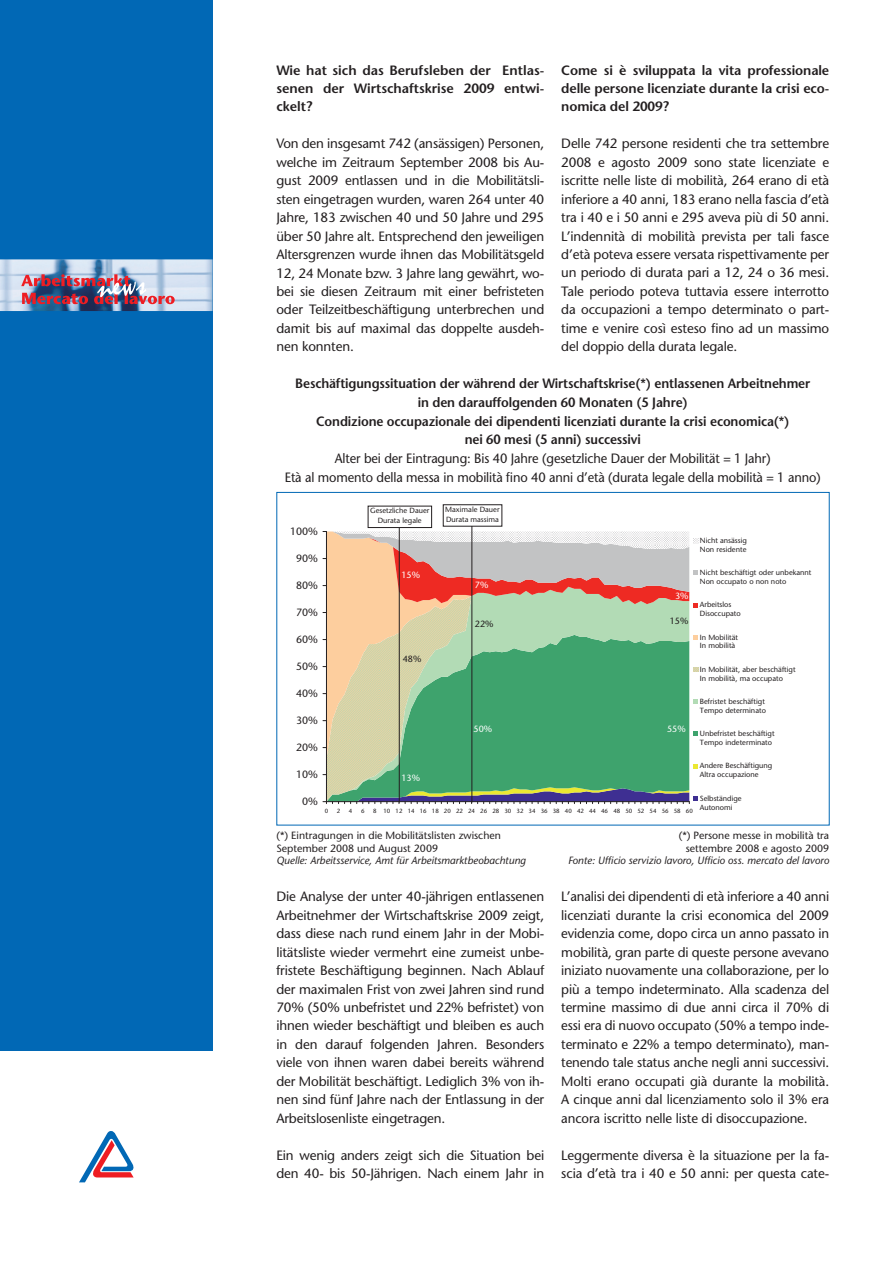
<style>
.page{position:relative;width:893px;height:1263px;background:#fff}
.page>*{position:absolute;margin:0;border:0;box-sizing:border-box;transform-origin:0 0}
.t1{font:13.5px/18.5px "Stone Sans";letter-spacing:-.01em;color:#231f20;text-align:justify}
.t2{font:600 13.5px/18.8px "Stone Sans";letter-spacing:-.01em;color:#231f20;text-align:center;scale:.95 1}
.t3{font:600 13.5px/18.5px "Stone Sans";letter-spacing:-.01em;color:#231f20;text-align:justify}
.t4{font:13.5px/18.8px "Stone Sans";letter-spacing:-.01em;color:#231f20;text-align:center;scale:.95 1}
.t5{font:10.5px/12.6px "Stone Sans";color:#231f20}
.t6{font:italic 10.5px "Stone Sans";color:#231f20}
.t7{font:9px "Stone Sans";color:#fff}
.t8{font:9px "Stone Sans";color:#231f20}
.t9{font:7.5px/8.9px "Stone Sans";color:#231f20}
.t10{font:6px "Stone Sans";color:#231f20}
</style>
<div class="page">
<div style="left:0;top:0;width:213px;height:1050px;background:#0168b5"></div>
<img style="left:0;top:259px;width:213px;height:52px">
<img style="left:21px;top:274px;width:154px;height:30px">
<svg style="left:79px;top:1131px;width:55px;height:51px"></svg>
<svg style="left:327px;top:759px;width:362px;height:28px;fill:#3ea36d"></svg>
<svg style="left:327px;top:613px;width:362px;height:146px;fill:#3ea36d"></svg>
<hr style="left:326px;top:531px;width:1px;height:271px;background:#231f20">
<svg style="left:323px;top:531px;width:375px;height:82px"></svg>
<svg style="left:693px;top:635px;width:5px;height:5px"></svg>
<svg style="left:693px;top:667px;width:5px;height:5px"></svg>
<svg style="left:693px;top:699px;width:5px;height:5px"></svg>
<svg style="left:693px;top:732px;width:5px;height:4px"></svg>
<svg style="left:693px;top:764px;width:5px;height:4px"></svg>
<svg style="left:323px;top:787px;width:375px;height:17px"></svg>
<hr style="left:472px;top:525px;width:1px;height:277px;background:#231f20">
<hr style="left:399px;top:526px;width:1px;height:276px;background:#231f20">
<div style="left:368px;top:506px;width:64px;height:22px;border:1px solid #231f20"></div>
<div style="left:443px;top:504px;width:59px;height:22px;border:1px solid #231f20"></div>
<p class="t3" style="left:561px;top:62px;width:269px">Come si è sviluppata la vita professionale delle persone licenziate durante la crisi eco&shy;nomica del 2009?</p>
<p class="t1" style="left:561px;top:136px;width:269px">Delle 742 persone residenti che tra settembre 2008 e agosto 2009 sono state licenziate e iscritte nelle liste di mobilità, 264 erano di età inferiore a 40 anni, 183 erano nella fascia d’età tra i 40 e i 50 anni e 295 aveva più di 50 anni.<br>L’indennità di mobilità prevista per tali fasce d’età poteva essere versata rispettivamente per un periodo di durata pari a 12, 24 o 36 mesi.<br>Tale periodo poteva tuttavia essere interrotto da occupazioni a tempo determinato o part&shy;time e venire così esteso fino ad un massimo del doppio della durata legale.</p>
<p class="t2" style="left:295px;top:375px;width:544px">Beschäftigungssituation der während der Wirtschaftskrise(*) entlassenen Arbeitnehmer in den darauffolgenden 60 Monaten (5 Jahre)<br>Condizione occupazionale dei dipendenti licenziati durante la crisi economica(*)<br>nei 60 mesi (5 anni) successivi</p>
<p class="t4" style="left:285px;top:450px;width:566px">Alter bei der Eintragung: Bis 40 Jahre (gesetzliche Dauer der Mobilität = 1 Jahr)<br>Età al momento della messa in mobilità fino 40 anni d’età (durata legale della mobilità = 1 anno)</p>
<p class="t3" style="left:276px;top:62px;width:269px">Wie hat sich das Berufsleben der Entlas&shy;senen der Wirtschaftskrise 2009 entwi&shy;ckelt?</p>
<p class="t1" style="left:276px;top:136px;width:269px">Von den insgesamt 742 (ansässigen) Personen, welche im Zeitraum September 2008 bis Au&shy;gust 2009 entlassen und in die Mobilitätsli&shy;sten eingetragen wurden, waren 264 unter 40<br>Jahre, 183 zwischen 40 und 50 Jahre und 295 über 50 Jahre alt. Entsprechend den jeweiligen Altersgrenzen wurde ihnen das Mobilitätsgeld 12, 24 Monate bzw. 3 Jahre lang gewährt, wo&shy;bei sie diesen Zeitraum mit einer befristeten oder Teilzeitbeschäftigung unterbrechen und damit bis auf maximal das doppelte ausdeh&shy;nen konnten.</p>
<p class="t5" style="left:290px;top:526px;width:29px">100%</p>
<p class="t9" style="left:370px;top:507px;width:61px;line-height:9.8px;text-align:center">Gesetzliche Dauer<br>Durata legale</p>
<p class="t9" style="left:445px;top:505px;width:56px;line-height:9.8px">Maximale Dauer<br>Durata massima</p>
<p class="t9" style="left:700px;top:537px;width:49px">Nicht ansässig<br>Non residente</p>
<p class="t9" style="left:700px;top:569px;width:113px">Nicht beschäftigt oder unbekannt<br>Non occupato o non noto</p>
<p class="t9" style="left:700px;top:601px;width:42px">Arbeitslos<br>Disoccupato</p>
<p class="t9" style="left:700px;top:633px;width:40px">In Mobilität<br>In mobilità</p>
<p class="t9" style="left:700px;top:665px;width:97px">In Mobilität, aber beschäftigt<br>In mobilità, ma occupato</p>
<p class="t9" style="left:700px;top:698px;width:68px">Befristet beschäftigt<br>Tempo determinato</p>
<p class="t9" style="left:700px;top:730px;width:76px">Unbefristet beschäftigt<br>Tempo indeterminato</p>
<p class="t9" style="left:700px;top:762px;width:74px">Andere Beschäftigung<br>Altra occupazione</p>
<p class="t9" style="left:700px;top:794px;width:43px">Selbständige<br>Autonomi</p>
<p class="t5" style="left:296px;top:553px;width:23px">90%</p>
<p class="t7" style="left:401px;top:571px;width:20px">15%</p>
<p class="t7" style="left:475px;top:581px;width:15px">7%</p>
<p class="t5" style="left:296px;top:580px;width:23px">80%</p>
<p class="t7" style="left:675px;top:592px;width:15px">3%</p>
<p class="t5" style="left:296px;top:607px;width:23px">70%</p>
<p class="t8" style="left:475px;top:620px;width:20px">22%</p>
<p class="t8" style="left:670px;top:617px;width:20px">15%</p>
<p class="t5" style="left:296px;top:634px;width:23px">60%</p>
<p class="t8" style="left:403px;top:655px;width:20px">48%</p>
<p class="t5" style="left:296px;top:661px;width:23px">50%</p>
<p class="t5" style="left:296px;top:688px;width:23px">40%</p>
<p class="t5" style="left:296px;top:715px;width:23px">30%</p>
<p class="t7" style="left:473px;top:725px;width:20px">50%</p>
<p class="t7" style="left:667px;top:725px;width:20px">55%</p>
<p class="t5" style="left:296px;top:742px;width:23px">20%</p>
<p class="t5" style="left:296px;top:769px;width:23px">10%</p>
<p class="t7" style="left:401px;top:774px;width:20px">13%</p>
<p class="t5" style="left:302px;top:796px;width:17px">0%</p>
<p class="t10" style="left:325px;top:809px;width:5px">0</p>
<p class="t10" style="left:337px;top:809px;width:5px">2</p>
<p class="t10" style="left:349px;top:809px;width:5px">4</p>
<p class="t10" style="left:361px;top:809px;width:5px">6</p>
<p class="t10" style="left:373px;top:809px;width:321px">8 10 12 14 16 18 20 22 24 26 28 30 32 34 36 38 40 42 44 46 48 50 52 54 56 58 60</p>
<p class="t5" style="left:276px;top:830px;width:226px">(*) Eintragungen in die Mobilitätslisten zwischen<br>September 2008 und August 2009</p>
<p class="t6" style="left:276px;top:856px;width:251px">Quelle: Arbeitsservice, Amt für Arbeitsmarktbeobachtung</p>
<p class="t1" style="left:276px;top:888px;width:269px">Die Analyse der unter 40-jährigen entlassenen Arbeitnehmer der Wirtschaftskrise 2009 zeigt, dass diese nach rund einem Jahr in der Mobi&shy;litätsliste wieder vermehrt eine zumeist unbe&shy;fristete Beschäftigung beginnen. Nach Ablauf der maximalen Frist von zwei Jahren sind rund 70% (50% unbefristet und 22% befristet) von ihnen wieder beschäftigt und bleiben es auch in den darauf folgenden Jahren. Besonders viele von ihnen waren dabei bereits während der Mobilität beschäftigt. Lediglich 3% von ih&shy;nen sind fünf Jahre nach der Entlassung in der Arbeitslosenliste eingetragen.</p>
<p class="t1" style="left:276px;top:1147px;width:269px">Ein wenig anders zeigt sich die Situation bei den 40- bis 50-Jährigen. Nach einem Jahr in</p>
<p class="t5" style="left:679px;top:830px;width:152px;text-align:right">(*) Persone messe in mobilità tra settembre 2008 e agosto 2009</p>
<p class="t6" style="left:568px;top:856px;width:263px">Fonte: Ufficio servizio lavoro, Ufficio oss. mercato del lavoro</p>
<p class="t1" style="left:561px;top:888px;width:269px">L’analisi dei dipendenti di età inferiore a 40 anni licenziati durante la crisi economica del 2009 evidenzia come, dopo circa un anno passato in mobilità, gran parte di queste persone avevano iniziato nuovamente una collaborazione, per lo più a tempo indeterminato. Alla scadenza del termine massimo di due anni circa il 70% di essi era di nuovo occupato (50% a tempo inde&shy;terminato e 22% a tempo determinato), man&shy;tenendo tale status anche negli anni successivi.<br>Molti erano occupati già durante la mobilità.<br>A cinque anni dal licenziamento solo il 3% era ancora iscritto nelle liste di disoccupazione.</p>
<p class="t1" style="left:561px;top:1147px;width:269px">Leggermente diversa è la situazione per la fa&shy;scia d’età tra i 40 e 50 anni: per questa cate-</p>
</div>
